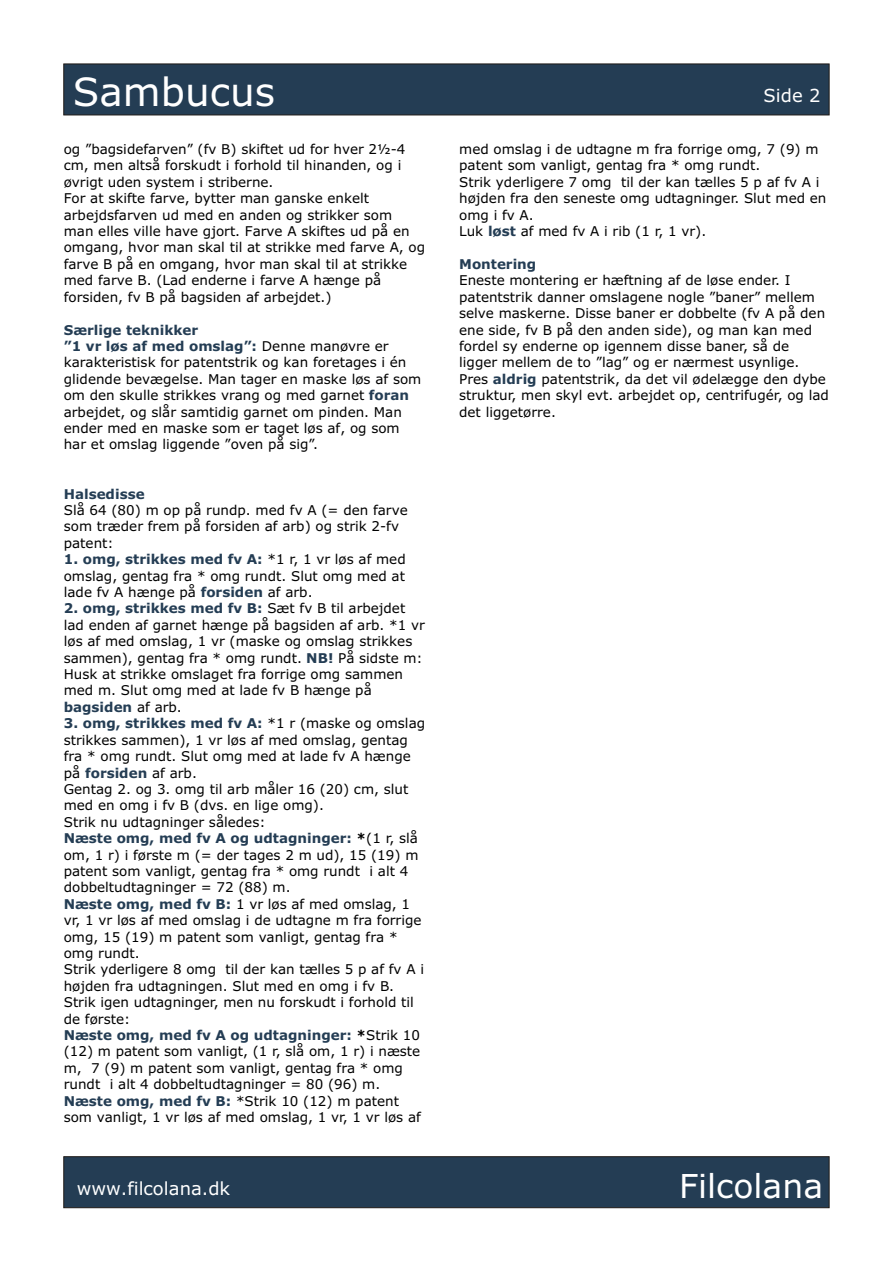
<style>
.page{position:relative;width:894px;height:1263px;background:#fff}
.page>*{position:absolute;margin:0;border:0;box-sizing:border-box;transform-origin:0 0}
.t1{font:39px "Verdana";color:#fff}
.t2{font:33px "Verdana";color:#fff}
.t3{font:18px "Verdana";color:#fff}
.t4{font:13.5px/16.4px "Verdana";color:#000}
.t5{font:700 13.5px "Verdana";color:#243d54}
.s1{font-weight:700;color:#243d54}
.s2{font-weight:700}
</style>
<div class="page">
<div style="left:64px;top:64px;width:765px;height:51px;background:#243d54;border:1px solid #1f1a17"></div>
<div style="left:64px;top:1157px;width:765px;height:51px;background:#243d54;border:1px solid #1f1a17"></div>
<h1 class="t1" style="left:73px;top:77px;width:204px">Sambucus</h1>
<p class="t4" style="left:64px;top:142px;width:363px">og ”bagsidefarven” (fv B) skiftet ud for hver 2½-4 cm, men altså forskudt i forhold til hinanden, og i øvrigt uden system i striberne.<br>For at skifte farve, bytter man ganske enkelt arbejdsfarven ud med en anden og strikker som man elles ville have gjort. Farve A skiftes ud på en omgang, hvor man skal til at strikke med farve A, og farve B på en omgang, hvor man skal til at strikke med farve B. (Lad enderne i farve A hænge på forsiden, fv B på bagsiden af arbejdet.)</p>
<p class="t4" style="left:64px;top:339px;width:359px"><span class="s1">”1 vr løs af med omslag”:</span> Denne manøvre er karakteristisk for patentstrik og kan foretages i én glidende bevægelse. Man tager en maske løs af som om den skulle strikkes vrang og med garnet <span class="s1">foran </span>arbejdet, og slår samtidig garnet om pinden. Man ender med en maske som er taget løs af, og som har et omslag liggende ”oven på sig”.</p>
<p class="t5" style="left:64px;top:324px;width:136px">Særlige teknikker</p>
<p class="t5" style="left:64px;top:488px;width:82px">Halsedisse</p>
<p class="t4" style="left:64px;top:503px;width:346px">Slå 64 (80) m op på rundp. med fv A (= den farve som træder frem på forsiden af arb) og strik 2-fv patent:</p>
<p class="t4" style="left:64px;top:552px;width:343px;text-align:justify"><span class="s1">1. omg, strikkes med fv A:</span> *1 r, 1 vr løs af med omslag, gentag fra * omg rundt. Slut omg med at lade fv A hænge på <span class="s1">forsiden</span> af arb.</p>
<p class="t4" style="left:64px;top:601px;width:363px"><span class="s1">2. omg, strikkes med fv B:</span> Sæt fv B til arbejdet lad enden af garnet hænge på bagsiden af arb. *1 vr løs af med omslag, 1 vr (maske og omslag strikkes sammen), gentag fra * omg rundt. <span class="s1">NB!</span> På sidste m:<br>Husk at strikke omslaget fra forrige omg sammen med m. Slut omg med at lade fv B hænge på <span class="s1">bagsiden</span> af arb.</p>
<p class="t4" style="left:64px;top:716px;width:363px"><span class="s1">3. omg, strikkes med fv A:</span> *1 r (maske og omslag strikkes sammen), 1 vr løs af med omslag, gentag fra * omg rundt. Slut omg med at lade fv A hænge på <span class="s1">forsiden</span> af arb.<br>Gentag 2. og 3. omg til arb måler 16 (20) cm, slut med en omg i fv B (dvs. en lige omg).<br>Strik nu udtagninger således:<br><span class="s1">Næste omg, med fv A og udtagninger:</span> <span class="s2">*</span>(1 r, slå om, 1 r) i første m (= der tages 2 m ud), 15 (19) m patent som vanligt, gentag fra * omg rundt i alt 4 dobbeltudtagninger = 72 (88) m.<br><span class="s1">Næste omg, med fv B:</span> 1 vr løs af med omslag, 1 vr, 1 vr løs af med omslag i de udtagne m fra forrige omg, 15 (19) m patent som vanligt, gentag fra * omg rundt.<br>Strik yderligere 8 omg til der kan tælles 5 p af fv A i højden fra udtagningen. Slut med en omg i fv B.<br>Strik igen udtagninger, men nu forskudt i forhold til de første:<br><span class="s1">Næste omg, med fv A og udtagninger:</span> <span class="s2">*</span>Strik 10 (12) m patent som vanligt, (1 r, slå om, 1 r) i næste m, 7 (9) m patent som vanligt, gentag fra * omg rundt i alt 4 dobbeltudtagninger = 80 (96) m.<br><span class="s1">Næste omg, med fv B:</span> *Strik 10 (12) m patent som vanligt, 1 vr løs af med omslag, 1 vr, 1 vr løs af</p>
<h3 class="t3" style="left:764px;top:88px;width:58px">Side 2</h3>
<p class="t4" style="left:459px;top:142px;width:369px">med omslag i de udtagne m fra forrige omg, 7 (9) m patent som vanligt, gentag fra * omg rundt.<br>Strik yderligere 7 omg til der kan tælles 5 p af fv A i højden fra den seneste omg udtagninger. Slut med en omg i fv A.<br>Luk <span class="s1">løst</span> af med fv A i rib (1 r, 1 vr).</p>
<p class="t4" style="left:459px;top:273px;width:371px">Eneste montering er hæftning af de løse ender. I patentstrik danner omslagene nogle ”baner” mellem selve maskerne. Disse baner er dobbelte (fv A på den ene side, fv B på den anden side), og man kan med fordel sy enderne op igennem disse baner, så de ligger mellem de to ”lag” og er nærmest usynlige.<br>Pres <span class="s1">aldrig</span> patentstrik, da det vil ødelægge den dybe struktur, men skyl evt. arbejdet op, centrifugér, og lad det liggetørre.</p>
<p class="t5" style="left:459px;top:259px;width:79px">Montering</p>
<h3 class="t3" style="left:77px;top:1181px;width:155px">www.filcolana.dk</h3>
<h2 class="t2" style="left:679px;top:1173px;width:145px">Filcolana</h2>
</div>
